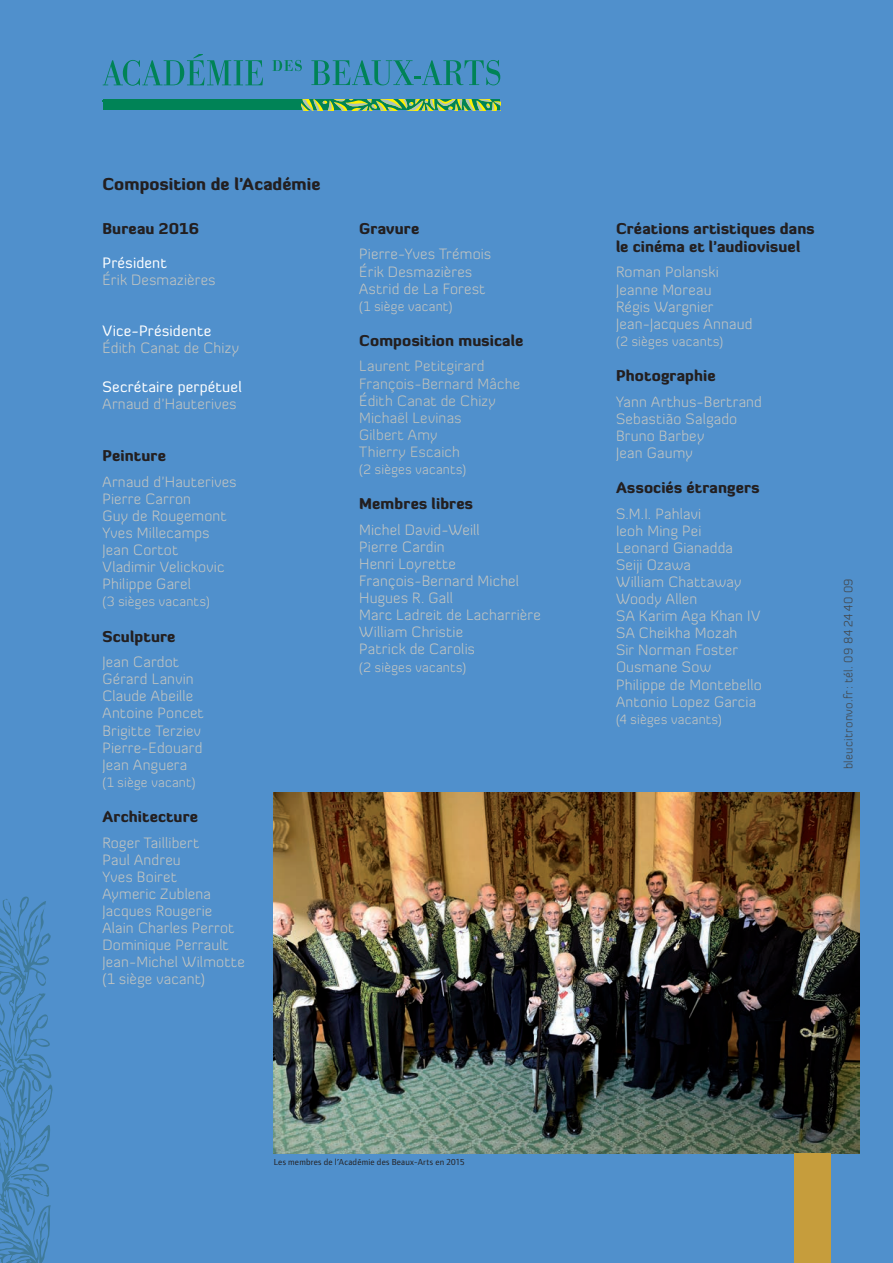
<style>
.page{position:relative;width:893px;height:1263px;background:#5090cc}
.page>*{position:absolute;margin:0;border:0;box-sizing:border-box;transform-origin:0 0}
.t1{font:900 16.5px "Diavlo";letter-spacing:.005em;color:#231f20}
.t2{font:300 15px/17.1px "Diavlo";letter-spacing:.01em;color:#c5c6c1}
.t3{font:900 15px/18px "Diavlo";letter-spacing:.01em;color:#231f20}
.t4{font:300 15px/17.1px "Diavlo";letter-spacing:.01em;color:#c1c2bb}
.t5{font:15px "Diavlo";letter-spacing:.01em;color:#fff}
.t6{font:300 13.5px "Diavlo";letter-spacing:.02em;color:#c5c6c1}
.t7{font:300 12px "Diavlo";letter-spacing:.02em;color:#414243}
.t8{font:9px "Foundry Form Sans";letter-spacing:.025em;color:#231f20}
.s1{color:#c5c6c1}
</style>
<div class="page">
<svg style="left:273px;top:60px;width:29px;height:11px"></svg>
<svg style="left:311px;top:60px;width:189px;height:25px"></svg>
<svg style="left:103px;top:54px;width:160px;height:32px"></svg>
<div style="left:103px;top:100px;width:397px;height:10px;background:#008356"></div>
<svg style="left:302px;top:100px;width:198px;height:11px"></svg>
<svg style="left:0;top:896px;width:53px;height:367px"></svg>
<img style="left:274px;top:792px;width:585px;height:361px">
<div style="left:794px;top:1153px;width:37px;height:110px;background:#c69d3c"></div>
<p class="t1" style="left:102px;top:173px;width:220px">Composition de l'Académie</p>
<p class="t3" style="left:102px;top:219px;width:98px">Bureau 2016</p>
<p class="t5" style="left:102px;top:253px;width:66px">Président</p>
<p class="t2" style="left:102px;top:271px;width:115px">Érik Desmazières</p>
<p class="t5" style="left:102px;top:322px;width:110px">Vice-Présidente</p>
<p class="t2" style="left:102px;top:339px;width:138px">Édith Canat de Chizy</p>
<p class="t5" style="left:102px;top:377px;width:141px">Secrétaire perpétuel</p>
<p class="t2" style="left:102px;top:395px;width:136px">Arnaud d'Hauterives</p>
<p class="t3" style="left:102px;top:446px;width:65px">Peinture</p>
<p class="t2" style="left:102px;top:473px;width:136px">Arnaud d'Hauterives<br>Pierre Carron<br>Guy de Rougemont<br>Yves Millecamps<br>Jean Cortot<br>Vladimir Velickovic<br>Philippe Garel</p>
<p class="t6" style="left:102px;top:593px;width:109px">(3 sièges vacants)</p>
<p class="t3" style="left:102px;top:627px;width:75px">Sculpture</p>
<p class="t2" style="left:102px;top:653px;width:103px">Jean Cardot<br>Gérard Lanvin<br>Claude Abeille<br>Antoine Poncet<br>Brigitte Terziev<br>Pierre-Edouard<br>Jean Anguera</p>
<p class="t6" style="left:102px;top:774px;width:95px">(1 siège vacant)</p>
<p class="t3" style="left:102px;top:807px;width:97px">Architecture</p>
<p class="t2" style="left:102px;top:834px;width:144px">Roger Taillibert<br>Paul Andreu<br>Yves Boiret<br>Aymeric Zublena<br>Jacques Rougerie<br>Alain Charles Perrot<br>Dominique Perrault<br>Jean-Michel Wilmotte (1 siège vacant)</p>
<p class="t3" style="left:359px;top:219px;width:62px">Gravure</p>
<p class="t2" style="left:359px;top:245px;width:133px">Pierre-Yves Trémois<br>Érik Desmazières<br>Astrid de La Forest</p>
<p class="t6" style="left:359px;top:298px;width:95px">(1 siège vacant)</p>
<p class="t3" style="left:359px;top:331px;width:166px">Composition musicale</p>
<p class="t4" style="left:359px;top:357px;width:163px">Laurent Petitgirard<br>François-Bernard Mâche<br><span class="s1">É</span>dith Canat de Chizy<br>Michaël Levinas<br>Gilbert Amy<br>Thierry Escaich</p>
<p class="t6" style="left:359px;top:461px;width:109px">(2 sièges vacants)</p>
<p class="t3" style="left:359px;top:494px;width:115px">Membres libres</p>
<p class="t2" style="left:359px;top:521px;width:183px">Michel David-Weill<br>Pierre Cardin<br>Henri Loyrette<br>François-Bernard Michel<br>Hugues R. Gall<br>Marc Ladreit de Lacharrière<br>William Christie<br>Patrick de Carolis</p>
<p class="t6" style="left:359px;top:658px;width:109px">(2 sièges vacants)</p>
<p class="t8" style="left:274px;top:1157px;width:192px">Les membres de l’Académie des Beaux-Arts en 2015</p>
<p class="t3" style="left:616px;top:219px;width:200px">Créations artistiques dans le cinéma et l’audiovisuel</p>
<p class="t2" style="left:616px;top:263px;width:138px">Roman Polanski<br>Jeanne Moreau<br>Régis Wargnier<br>Jean-Jacques Annaud</p>
<p class="t6" style="left:616px;top:333px;width:109px">(2 sièges vacants)</p>
<p class="t3" style="left:616px;top:366px;width:101px">Photographie</p>
<p class="t2" style="left:616px;top:393px;width:147px">Yann Arthus-Bertrand<br>Sebastião Salgado<br>Bruno Barbey<br>Jean Gaumy</p>
<p class="t3" style="left:616px;top:478px;width:145px">Associés étrangers</p>
<p class="t2" style="left:616px;top:505px;width:147px">S.M.I. Pahlavi<br>Ieoh Ming Pei<br>Leonard Gianadda<br>Seiji Ozawa<br>William Chattaway<br>Woody Allen<br>SA Karim Aga Khan IV<br>SA Cheikha Mozah<br>Sir Norman Foster<br>Ousmane Sow<br>Philippe de Montebello<br>Antonio Lopez Garcia</p>
<p class="t6" style="left:616px;top:711px;width:107px">(4 sièges vacants)</p>
<p class="t7" style="left:841px;top:769px;width:192px;rotate:-90deg">bleucitronvo.fr : tél. 09 84 24 40 09</p>
</div>
